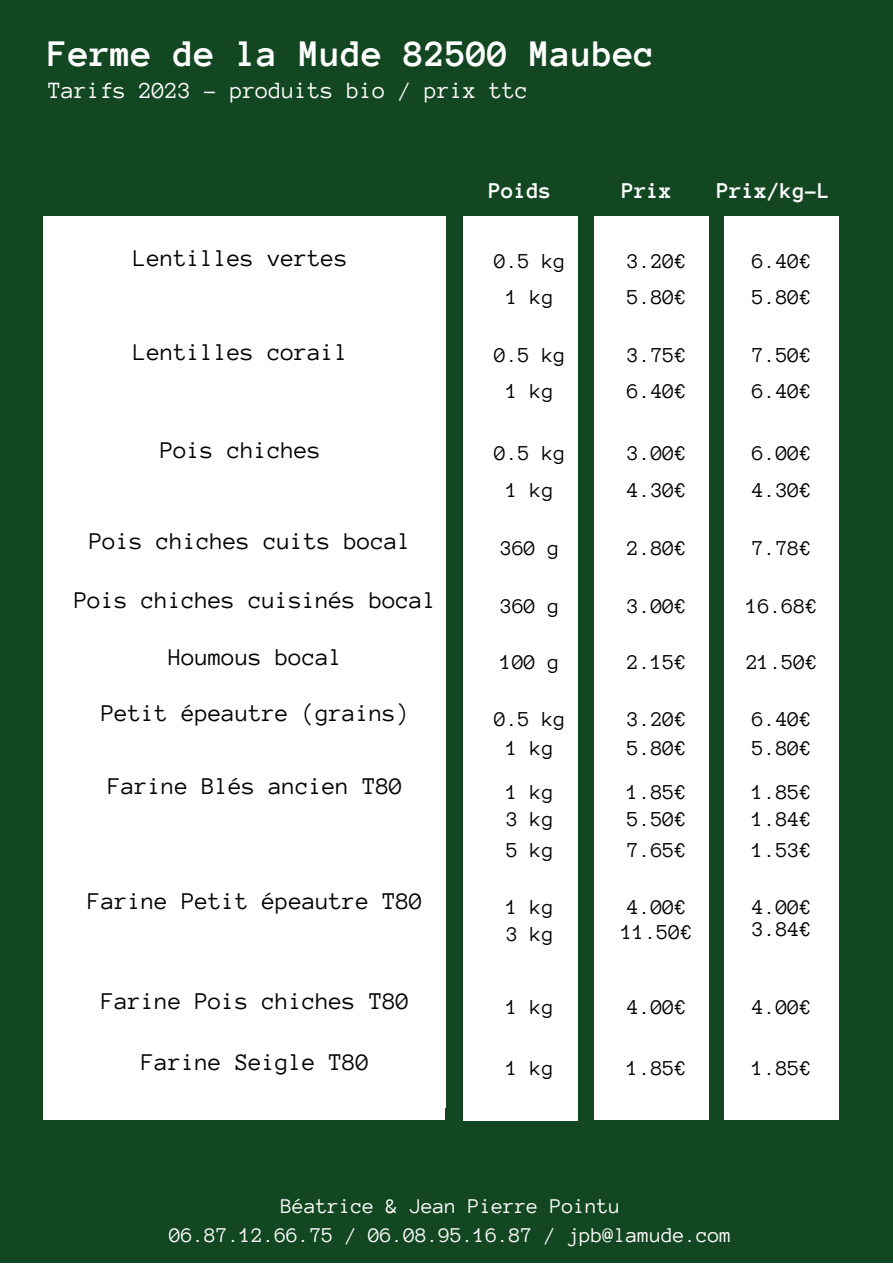
<style>
.page{position:relative;width:893px;height:1264px;background:#fff}
.page>*{position:absolute;margin:0;border:0;box-sizing:border-box;transform-origin:0 0}
.t1{font:700 38.4px "Anonymous Pro";color:#fff}
.t2{font:24.6px "Anonymous Pro";color:#000}
.t3{font:23.85px "Anonymous Pro";color:#fff}
.t4{font:700 23.1px "Anonymous Pro";color:#fff}
.t5{font:21.75px/36.5px "Anonymous Pro";color:#000}
.t6{font:21.45px/29.7px "Anonymous Pro";color:#fff;text-align:center}
</style>
<div class="page">
<div style="left:0;top:0;width:892px;height:1262px;background:#134722"></div>
<div style="left:44px;top:216px;width:401px;height:108px;background:#fff"></div>
<div style="left:463px;top:216px;width:114px;height:111px;background:#fff"></div>
<div style="left:594px;top:216px;width:114px;height:108px;background:#fff"></div>
<div style="left:724px;top:216px;width:114px;height:111px;background:#fff"></div>
<div style="left:44px;top:310px;width:401px;height:108px;background:#fff"></div>
<div style="left:463px;top:310px;width:114px;height:111px;background:#fff"></div>
<div style="left:594px;top:310px;width:114px;height:108px;background:#fff"></div>
<div style="left:724px;top:310px;width:114px;height:111px;background:#fff"></div>
<div style="left:44px;top:409px;width:401px;height:107px;background:#fff"></div>
<div style="left:463px;top:409px;width:114px;height:110px;background:#fff"></div>
<div style="left:594px;top:409px;width:114px;height:107px;background:#fff"></div>
<div style="left:724px;top:409px;width:114px;height:110px;background:#fff"></div>
<div style="left:44px;top:503px;width:401px;height:84px;background:#fff"></div>
<div style="left:463px;top:503px;width:114px;height:84px;background:#fff"></div>
<div style="left:594px;top:503px;width:114px;height:84px;background:#fff"></div>
<div style="left:724px;top:503px;width:114px;height:84px;background:#fff"></div>
<div style="left:44px;top:561px;width:401px;height:84px;background:#fff"></div>
<div style="left:463px;top:561px;width:114px;height:84px;background:#fff"></div>
<div style="left:594px;top:561px;width:114px;height:84px;background:#fff"></div>
<div style="left:724px;top:561px;width:114px;height:84px;background:#fff"></div>
<div style="left:44px;top:618px;width:401px;height:84px;background:#fff"></div>
<div style="left:463px;top:618px;width:114px;height:84px;background:#fff"></div>
<div style="left:594px;top:618px;width:114px;height:84px;background:#fff"></div>
<div style="left:724px;top:618px;width:114px;height:84px;background:#fff"></div>
<div style="left:44px;top:747px;width:401px;height:141px;background:#fff"></div>
<div style="left:463px;top:747px;width:114px;height:114px;background:#fff"></div>
<div style="left:594px;top:747px;width:114px;height:141px;background:#fff"></div>
<div style="left:724px;top:747px;width:114px;height:141px;background:#fff"></div>
<div style="left:44px;top:862px;width:401px;height:244px;background:#fff"></div>
<div style="left:463px;top:832px;width:114px;height:288px;background:#fff"></div>
<div style="left:594px;top:862px;width:114px;height:257px;background:#fff"></div>
<div style="left:724px;top:862px;width:114px;height:257px;background:#fff"></div>
<div style="left:44px;top:674px;width:401px;height:84px;background:#fff"></div>
<div style="left:463px;top:674px;width:114px;height:84px;background:#fff"></div>
<div style="left:594px;top:674px;width:114px;height:84px;background:#fff"></div>
<div style="left:724px;top:674px;width:114px;height:84px;background:#fff"></div>
<div style="left:44px;top:1043px;width:401px;height:76px;background:#fff"></div>
<h1 class="t1" style="left:48px;top:35px;width:609px">Ferme de la Mude 82500 Maubec</h1>
<p class="t3" style="left:48px;top:79px;width:481px">Tarifs 2023 - produits bio / prix ttc</p>
<p class="t4" style="left:489px;top:179px;width:65px">Poids</p>
<p class="t4" style="left:621px;top:179px;width:52px">Prix</p>
<p class="t4" style="left:717px;top:179px;width:115px">Prix/kg-L</p>
<p class="t2" style="left:134px;top:246px;width:216px">Lentilles vertes</p>
<p class="t5" style="left:494px;top:243px;width:73px;text-align:center">0.5 kg<br>1 kg</p>
<p class="t5" style="left:627px;top:243px;width:61px">3.20€<br>5.80€</p>
<p class="t5" style="left:752px;top:243px;width:61px">6.40€<br>5.80€</p>
<p class="t2" style="left:134px;top:340px;width:216px">Lentilles corail</p>
<p class="t5" style="left:494px;top:336px;width:73px;text-align:center">0.5 kg<br>1 kg</p>
<p class="t5" style="left:627px;top:336px;width:61px">3.75€<br>6.40€</p>
<p class="t5" style="left:752px;top:336px;width:61px">7.50€<br>6.40€</p>
<p class="t2" style="left:160px;top:438px;width:162px">Pois chiches</p>
<p class="t5" style="left:494px;top:435px;width:73px;text-align:center">0.5 kg<br>1 kg</p>
<p class="t5" style="left:627px;top:435px;width:61px">3.00€<br>4.30€</p>
<p class="t5" style="left:752px;top:435px;width:61px">6.00€<br>4.30€</p>
<p class="t2" style="left:89px;top:529px;width:323px">Pois chiches cuits bocal</p>
<p class="t5" style="left:500px;top:529px;width:61px">360 g</p>
<p class="t5" style="left:627px;top:529px;width:61px">2.80€</p>
<p class="t5" style="left:752px;top:529px;width:61px">7.78€</p>
<p class="t2" style="left:74px;top:588px;width:363px">Pois chiches cuisinés bocal</p>
<p class="t5" style="left:500px;top:587px;width:61px">360 g</p>
<p class="t5" style="left:627px;top:587px;width:61px">3.00€</p>
<p class="t5" style="left:746px;top:587px;width:73px">16.68€</p>
<p class="t2" style="left:168px;top:644px;width:176px">Houmous bocal</p>
<p class="t5" style="left:500px;top:644px;width:61px">100 g</p>
<p class="t5" style="left:627px;top:644px;width:61px">2.15€</p>
<p class="t5" style="left:746px;top:644px;width:73px">21.50€</p>
<p class="t5" style="left:651px;top:700px;width:13px">0</p>
<p class="t5" style="left:776px;top:700px;width:13px">0</p>
<p class="t2" style="left:101px;top:701px;width:310px">Petit épeautre (grains)</p>
<p class="t5" style="left:494px;top:704px;width:73px;line-height:29.4px;text-align:center">0.5 kg<br>1 kg</p>
<p class="t5" style="left:627px;top:704px;width:61px;line-height:29.4px">3.20€<br>5.80€</p>
<p class="t5" style="left:752px;top:704px;width:61px;line-height:29.4px">6.40€<br>5.80€</p>
<p class="t2" style="left:108px;top:774px;width:296px">Farine Blés ancien T80</p>
<p class="t5" style="left:506px;top:773px;width:49px">1 kg</p>
<p class="t5" style="left:506px;top:803px;width:49px;line-height:30.9px">3 kg<br>5 kg</p>
<p class="t2" style="left:88px;top:889px;width:336px">Farine Petit épeautre T80</p>
<p class="t5" style="left:506px;top:893px;width:49px;line-height:26.7px">1 kg<br>3 kg</p>
<p class="t5" style="left:627px;top:778px;width:61px;line-height:26.7px">1.85€<br>5.50€</p>
<p class="t5" style="left:752px;top:778px;width:61px;line-height:26.7px">1.85€<br>1.84€</p>
<p class="t5" style="left:627px;top:831px;width:61px">7.65€</p>
<p class="t5" style="left:752px;top:831px;width:61px">1.53€</p>
<p class="t5" style="left:627px;top:889px;width:61px">4.00€</p>
<p class="t5" style="left:752px;top:889px;width:61px">4.00€</p>
<p class="t5" style="left:621px;top:913px;width:73px">11.50€</p>
<p class="t5" style="left:752px;top:911px;width:61px">3.84€</p>
<p class="t2" style="left:101px;top:989px;width:310px">Farine Pois chiches T80</p>
<p class="t5" style="left:506px;top:989px;width:49px">1 kg</p>
<p class="t5" style="left:627px;top:989px;width:61px">4.00€</p>
<p class="t5" style="left:752px;top:989px;width:61px">4.00€</p>
<p class="t2" style="left:141px;top:1049px;width:229px">Farine Seigle T80</p>
<p class="t5" style="left:506px;top:1049px;width:49px">1 kg</p>
<p class="t5" style="left:627px;top:1049px;width:61px">1.85€</p>
<p class="t5" style="left:752px;top:1049px;width:61px">1.85€</p>
<p class="t6" style="left:169px;top:1190px;width:563px">Béatrice &amp; Jean Pierre Pointu<br>06.87.12.66.75 / 06.08.95.16.87 / jpb@lamude.com</p>
</div>
